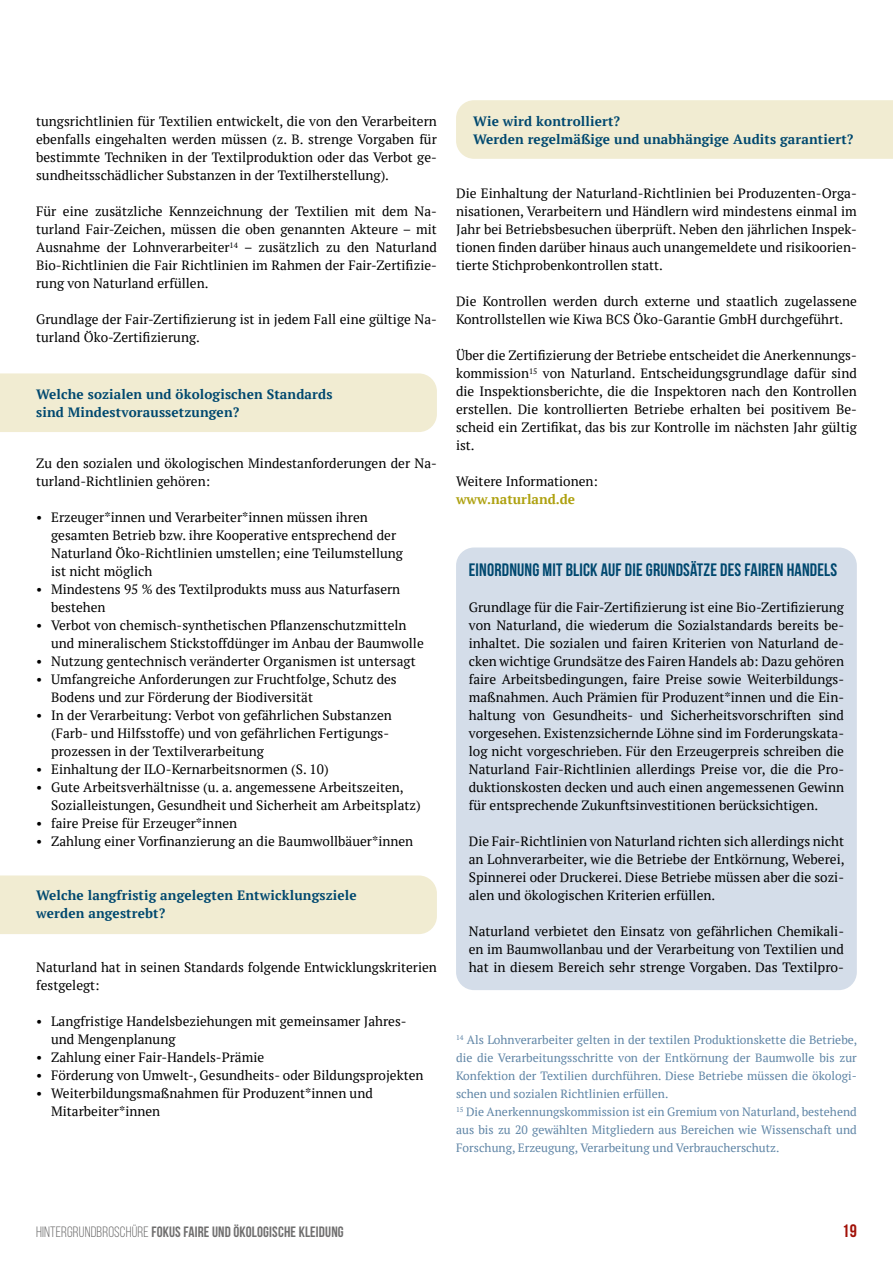
<style>
.page{position:relative;width:893px;height:1263px;background:#fff}
.page>*{position:absolute;margin:0;border:0;box-sizing:border-box;transform-origin:0 0}
.t1{font:18px "Bebas Neue";letter-spacing:.01em;color:#00486f}
.t2{font:18px "Bebas Neue";color:#a11007}
.t3{font:15px "Bebas Neue";letter-spacing:.01em;color:#706f6f}
.t4{font:13.5px/18px "PT Serif";color:#000}
.t5{font:700 13.5px/18px "PT Serif";letter-spacing:.01em;color:#00486f}
.t6{font:700 13.5px "PT Serif";color:#aea10f}
.t7{font:12px/18px "PT Serif";color:#5f85a6}
.s1{font-style:inherit}
</style>
<div class="page">
<div style="left:456px;top:547px;width:401px;height:443px;background:#d4dde9;border-radius:18px"></div>
<div style="left:456px;top:100px;width:437px;height:59px;background:#f1ecd2"></div>
<div style="left:0;top:875px;width:437px;height:59px;background:#f1ecd2"></div>
<div style="left:0;top:373px;width:437px;height:59px;background:#f1ecd2"></div>
<p class="t4" style="left:36px;top:112px;width:402px;text-align:justify">tungsrichtlinien für Textilien entwickelt, die von den Verarbeitern ebenfalls eingehalten werden müssen (z. B. strenge Vorgaben für bestimmte Techniken in der Textilproduktion oder das Verbot ge&shy;sundheitsschädlicher Substanzen in der Textilherstellung).</p>
<p class="t4" style="left:36px;top:202px;width:402px;text-align:justify">Für eine zusätzliche Kennzeichnung der Textilien mit dem Na&shy;turland Fair-Zeichen, müssen die oben genannten Akteure – mit Ausnahme der Lohnverarbeiter<sup>14</sup> – zusätzlich zu den Naturland Bio-Richtlinien die Fair Richtlinien im Rahmen der Fair-Zertifizie&shy;rung von Naturland erfüllen.</p>
<p class="t4" style="left:36px;top:310px;width:402px">Grundlage der Fair-Zertifizierung ist in jedem Fall eine gültige Na&shy;turland Öko-Zertifizierung.</p>
<p class="t5" style="left:36px;top:385px;width:298px">Welche sozialen und ökologischen Standards sind Mindestvoraussetzungen?</p>
<p class="t4" style="left:36px;top:454px;width:402px">Zu den sozialen und ökologischen Mindestanforderungen der Na&shy;turland-Richtlinien gehören:</p>
<p class="t4" style="left:51px;top:508px;width:353px;text-indent:-15px">• Erzeuger*innen und Verarbeiter*innen müssen ihren gesamten Betrieb bzw. ihre Kooperative entsprechend der Naturland Öko-Richtlinien umstellen; eine Teilumstellung ist nicht möglich</p>
<p class="t4" style="left:51px;top:580px;width:351px;text-indent:-15px">• Mindestens 95 % des Textilprodukts muss aus Naturfasern bestehen</p>
<p class="t4" style="left:51px;top:616px;width:374px;text-indent:-15px">• Verbot von chemisch-synthetischen Pflanzenschutzmitteln und mineralischem Stickstoffdünger im Anbau der Baumwolle</p>
<p class="t4" style="left:36px;top:652px;width:381px">• Nutzung gentechnisch veränderter Organismen ist untersagt</p>
<p class="t4" style="left:51px;top:670px;width:347px;text-indent:-15px">• Umfangreiche Anforderungen zur Fruchtfolge, Schutz des<br>Bodens und zur Förderung der Biodiversität</p>
<p class="t4" style="left:51px;top:706px;width:342px;text-indent:-15px">• In der Verarbeitung: Verbot von gefährlichen Substanzen (Farb- und Hilfsstoffe) und von gefährlichen Fertigungs&shy;prozessen in der Textilverarbeitung</p>
<p class="t4" style="left:36px;top:760px;width:294px">• Einhaltung der ILO-Kernarbeitsnormen (S. 10)</p>
<p class="t4" style="left:51px;top:778px;width:371px;text-indent:-15px">• Gute Arbeitsverhältnisse (u. a. angemessene Arbeitszeiten,<br>Sozialleistungen, Gesundheit und Sicherheit am Arbeitsplatz)</p>
<p class="t4" style="left:36px;top:814px;width:203px">• faire Preise für Erzeuger*innen</p>
<p class="t4" style="left:36px;top:832px;width:379px">• Zahlung einer Vorfinanzierung an die Baumwollbäuer*innen</p>
<p class="t5" style="left:36px;top:886px;width:322px">Welche langfristig angelegten Entwicklungsziele werden angestrebt?</p>
<p class="t4" style="left:36px;top:958px;width:402px">Naturland hat in seinen Standards folgende Entwicklungskriterien festgelegt:</p>
<p class="t4" style="left:51px;top:1012px;width:357px;text-indent:-15px">• Langfristige Handelsbeziehungen mit gemeinsamer Jahres&shy;und Mengenplanung</p>
<p class="t4" style="left:36px;top:1048px;width:230px">• Zahlung einer Fair-Handels-Prämie</p>
<p class="t4" style="left:36px;top:1066px;width:389px">• Förderung von Umwelt-, Gesundheits- oder Bildungsprojekten</p>
<p class="t4" style="left:51px;top:1084px;width:323px;text-indent:-15px">• Weiterbildungsmaßnahmen für Produzent*innen und<br>Mitarbeiter*innen</p>
<p class="t5" style="left:473px;top:112px;width:382px">Wie wird kontrolliert?<br>Werden regelmäßige und unabhängige Audits garantiert?</p>
<p class="t4" style="left:456px;top:184px;width:402px;text-align:justify">Die Einhaltung der Naturland-Richtlinien bei Produzenten-Orga&shy;nisationen, Verarbeitern und Händlern wird mindestens einmal im Jahr bei Betriebsbesuchen überprüft. Neben den jährlichen Inspek&shy;tionen finden darüber hinaus auch unangemeldete und risikoorien&shy;tierte Stichprobenkontrollen statt.</p>
<p class="t4" style="left:456px;top:292px;width:402px">Die Kontrollen werden durch externe und staatlich zugelassene<br>Kontrollstellen wie Kiwa BCS Öko-Garantie GmbH durchgeführt.</p>
<p class="t4" style="left:456px;top:346px;width:402px;text-align:justify">Über die Zertifizierung der Betriebe entscheidet die Anerkennungs&shy;kommission<sup>15</sup> von Naturland. Entscheidungsgrundlage dafür sind die Inspektionsberichte, die die Inspektoren nach den Kontrollen erstellen. Die kontrollierten Betriebe erhalten bei positivem Be&shy;scheid ein Zertifikat, das bis zur Kontrolle im nächsten Jahr gültig ist.</p>
<p class="t4" style="left:456px;top:472px;width:143px">Weitere Informationen:</p>
<p class="t6" style="left:456px;top:490px;width:121px">www.naturland.de</p>
<h1 class="t1" style="left:469px;top:560px;width:370px">EINORDNUNG MIT BLICK AUF DIE GRUNDSÄTZE DES FAIREN HANDELS</h1>
<p class="t4" style="left:469px;top:598px;width:377px;text-align:justify">Grundlage für die Fair-Zertifizierung ist eine Bio-Zertifizierung von Naturland, die wiederum die Sozialstandards bereits be&shy;inhaltet. Die sozialen und fairen Kriterien von Naturland de&shy;cken wichtige Grundsätze des Fairen Handels ab: Dazu gehören faire Arbeitsbedingungen, faire Preise sowie Weiterbildungs&shy;maßnahmen. Auch Prämien für Produzent*innen und die Ein&shy;haltung von Gesundheits- und Sicherheitsvorschriften sind vorgesehen. Existenzsichernde Löhne sind im Forderungskata&shy;log nicht vorgeschrieben. Für den Erzeugerpreis schreiben die Naturland Fair-Richtlinien allerdings Preise vor, die die Pro&shy;duktionskosten decken und auch einen angemessenen Gewinn für entsprechende Zukunftsinvestitionen berücksichtigen.</p>
<p class="t4" style="left:469px;top:832px;width:377px;text-align:justify">Die Fair-Richtlinien von Naturland richten sich allerdings nicht an Lohnverarbeiter, wie die Betriebe der Entkörnung, Weberei, Spinnerei oder Druckerei. Diese Betriebe müssen aber die sozi&shy;alen und ökologischen Kriterien erfüllen.</p>
<p class="t4" style="left:469px;top:922px;width:377px;text-align:justify">Naturland verbietet den Einsatz von gefährlichen Chemikali&shy;en im Baumwollanbau und der Verarbeitung von Textilien und hat in diesem Bereich sehr strenge Vorgaben. Das Textilpro-</p>
<p class="t7" style="left:456px;top:1031px;width:403px"><sup>14</sup> Als Lohnverarbeiter gelten in der textilen Produktionskette die Betriebe, die die Verarbeitungsschritte von der Entkörnung der Baumwolle bis zur Konfektion der Textilien durchführen. Diese Betriebe müssen die ökologi&shy;schen und sozialen Richtlinien erfüllen.<br><sup>15</sup> Die Anerkennungskommission ist ein Gremium von Naturland, bestehend aus bis zu 20 gewählten Mitgliedern aus Bereichen wie Wissenschaft und Forschung, Erzeugung, Verarbeitung und Verbraucherschutz.</p>
<p class="t3" style="left:36px;top:1224px;width:309px"><span class="s1">HINTERGRUNDBROSCHÜRE</span> FOKUS FAIRE UND ÖKOLOGISCHE KLEIDUNG</p>
<h1 class="t2" style="left:842px;top:1221px;width:16px">19</h1>
</div>
